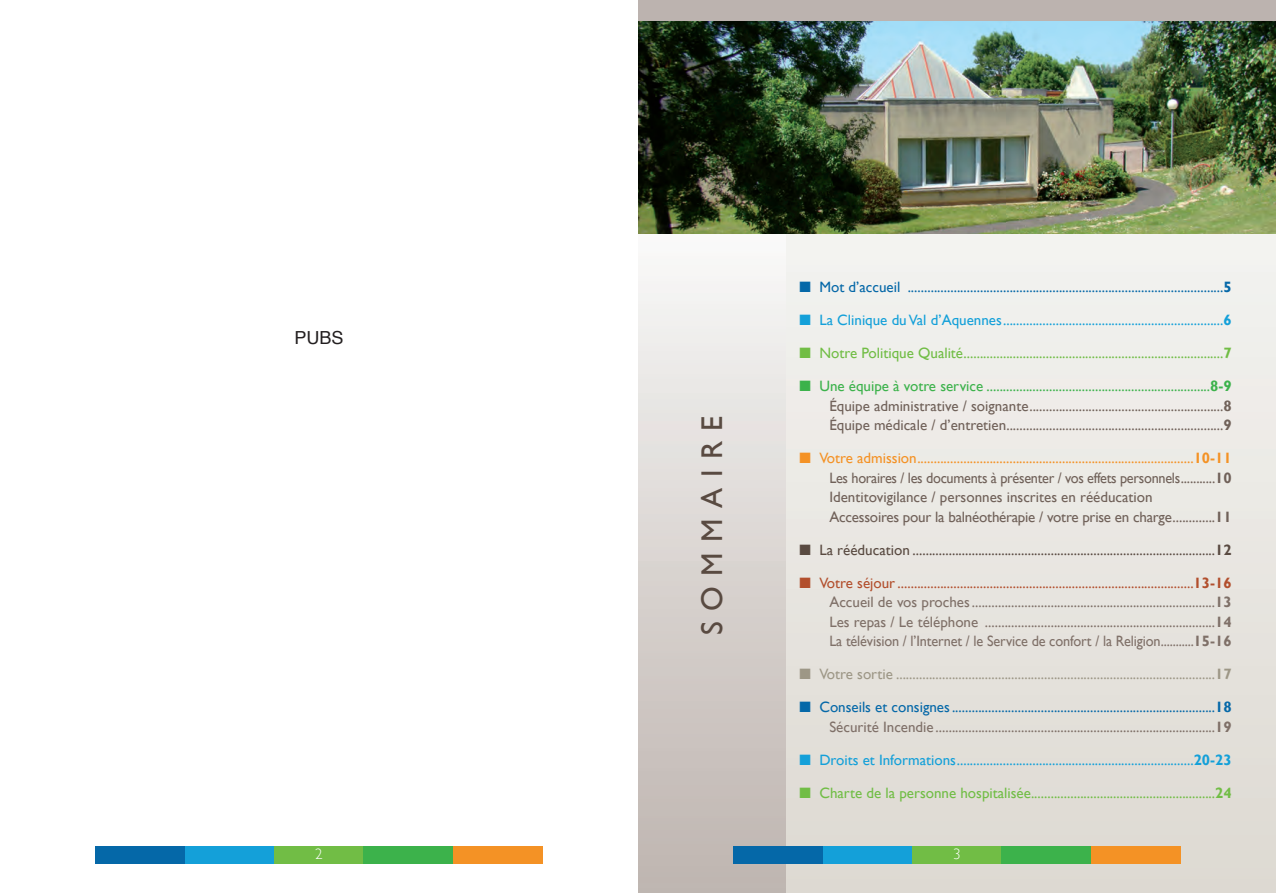
<style>
.page{position:relative;width:1276px;height:893px;background:#fff}
.page>*{position:absolute;margin:0;border:0;box-sizing:border-box;transform-origin:0 0}
.t1{font:30px "Gill Sans";letter-spacing:.35em;color:#594a41}
.t2{font:18px "Helvetica";color:#231f20}
.t3{font:15px/19.5px "Gill Sans";letter-spacing:-.01em;color:#7f7068;text-align:justify}
.t4{font:15px/19.5px "Gill Sans";color:#706159;scale:.95 1}
.t5{font:15px/19.5px "Gill Sans";color:#706159;text-align:justify}
.t6{font:15px "Gill Sans";color:#14a0d9}
.t7{font:15px "Gill Sans";color:#71bd45}
.t8{font:15px "Gill Sans";color:#9d9786}
.t9{font:15px "Gill Sans";color:#0568a8}
.t10{font:15px "Gill Sans";color:#594a41}
.t11{font:300 15px "Gill Sans";color:#fff}
.s1{font-weight:700}
.s2{color:#3cb24b}
.s3{font-weight:700;color:#3cb24b}
.s4{color:#f49225}
.s5{font-weight:700;color:#f49225}
.s6{color:#b24f2d}
.s7{font-weight:700;color:#b24f2d}
.s8{color:#0568a8}
.s9{font-weight:700;color:#0568a8}
</style>
<div class="page">
<div style="left:96px;top:846px;width:89px;height:17px;background:#0568a8"></div>
<div style="left:185px;top:846px;width:89px;height:17px;background:#14a0d9"></div>
<div style="left:274px;top:846px;width:90px;height:17px;background:#71bd45"></div>
<div style="left:364px;top:846px;width:89px;height:17px;background:#3cb24b"></div>
<div style="left:453px;top:846px;width:89px;height:17px;background:#f49225"></div>
<div style="left:638px;top:204px;width:149px;height:689px;background:linear-gradient(to bottom,#fbfbfb,#bdb3ae)"></div>
<svg style="left:787px;top:234px;width:489px;height:659px;background:#e8e6e1"></svg>
<div style="left:733px;top:846px;width:90px;height:17px;background:#0568a8"></div>
<div style="left:823px;top:846px;width:89px;height:17px;background:#14a0d9"></div>
<div style="left:912px;top:846px;width:89px;height:17px;background:#71bd45"></div>
<div style="left:1001px;top:846px;width:90px;height:17px;background:#3cb24b"></div>
<div style="left:1091px;top:846px;width:89px;height:17px;background:#f49225"></div>
<img style="left:638px;top:21px;width:638px;height:213px">
<div style="left:638px;top:0;width:638px;height:21px;background:#bcb3af"></div>
<p class="t2" style="left:294px;top:330px;width:51px">PUBS</p>
<p class="t11" style="left:315px;top:845px;width:9px">2</p>
<h1 class="t1" style="left:694px;top:635px;width:221px;rotate:-90deg">sOMMaire</h1>
<p class="t9" style="left:799px;top:278px;width:434px">■ Mot d’accueil ................................................................................................<span class="s1">5</span></p>
<p class="t6" style="left:799px;top:311px;width:434px">■ La Clinique du Val d’Aquennes...................................................................<span class="s1">6</span></p>
<p class="t7" style="left:799px;top:344px;width:433px">■ Notre Politique Qualité...............................................................................<span class="s1">7</span></p>
<p class="t5" style="left:829px;top:376px;width:404px;text-indent:-30px"><span class="s2">■ Une équipe à votre service ....................................................................</span><span class="s3">8-9 </span>équipe administrative / soignante...........................................................<span class="s1">8 </span>équipe médicale / d’entretien..................................................................<span class="s1">9</span></p>
<p class="t4" style="left:829px;top:448px;width:425px;text-indent:-30px"><span class="s4">■ Votre admission....................................................................................</span><span class="s5">10-11<br></span>Les horaires / les documents à présenter / vos effets personnels...........<span class="s1">10<br></span>Identitovigilance / personnes inscrites en rééducation<br>Accessoires pour la balnéothérapie / votre prise en charge.............<span class="s1">11</span></p>
<p class="t10" style="left:799px;top:541px;width:434px">■ La rééducation ............................................................................................<span class="s1">12</span></p>
<p class="t3" style="left:829px;top:573px;width:404px;text-indent:-30px"><span class="s6">■ Votre séjour ..........................................................................................</span><span class="s7">13-16<br></span>Accueil de vos proches ..........................................................................<span class="s1">13<br></span>Les repas / Le téléphone ......................................................................<span class="s1">14<br></span>La télévision / l’Internet / le Service de confort / la Religion...........<span class="s1">15-16</span></p>
<p class="t8" style="left:799px;top:665px;width:434px">■ Votre sortie .................................................................................................<span class="s1">17</span></p>
<p class="t3" style="left:799px;top:697px;width:434px;text-align:right"><span class="s8">■ Conseils et consignes ................................................................................</span><span class="s9">18<br></span>Sécurité Incendie .....................................................................................<span class="s1">19</span></p>
<p class="t6" style="left:799px;top:751px;width:434px">■ Droits et Informations........................................................................<span class="s1">20-23</span></p>
<p class="t7" style="left:799px;top:784px;width:434px">■ Charte de la personne hospitalisée........................................................<span class="s1">24</span></p>
<p class="t11" style="left:953px;top:845px;width:9px">3</p>
</div>
